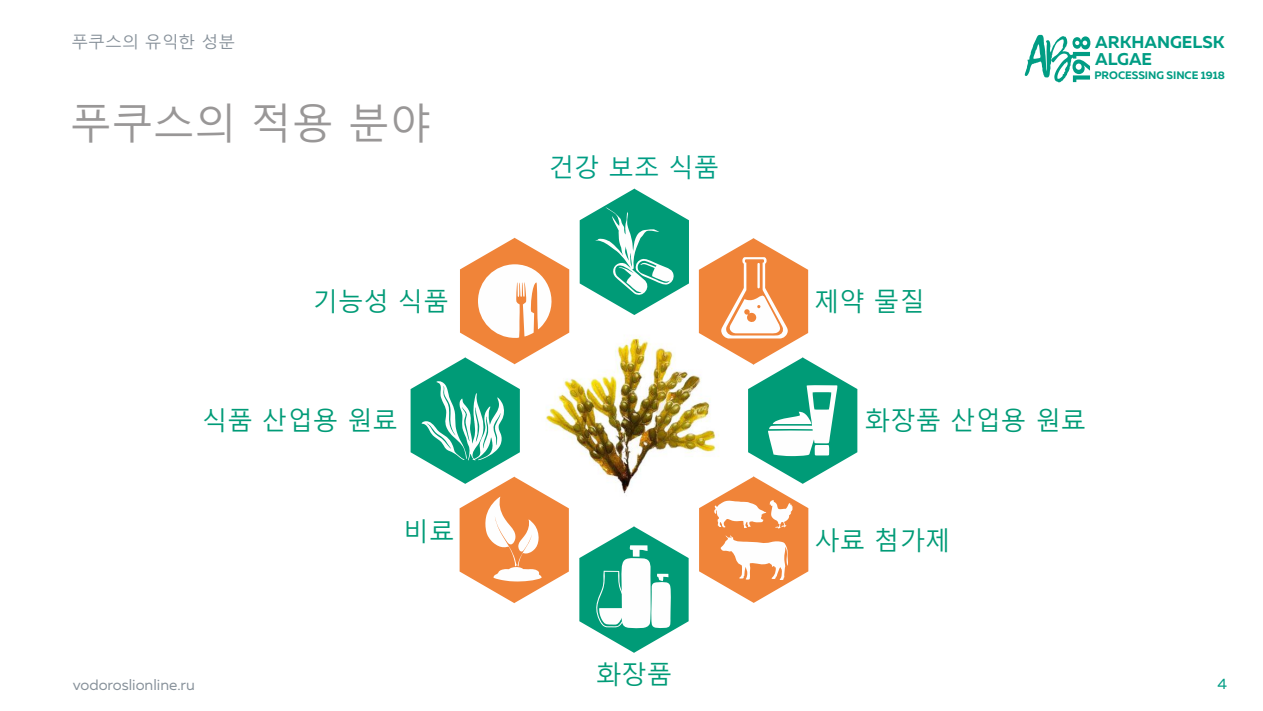
<style>
.page{position:relative;width:1263px;height:711px;background:#fff}
.page>*{position:absolute;margin:0;border:0;box-sizing:border-box;transform-origin:0 0}
.t1{font:41.4px "Malgun Gothic";color:#999797}
.t2{font:25.35px "Malgun Gothic";color:#009b77}
.t3{font:25.35px "Malgun Gothic";color:#009d84}
.t4{font:700 16.95px/17px "Muller";color:#009d84}
.t5{font:16.2px "Malgun Gothic";color:#87919a;scale:1.04 1}
.t6{font:15px "Muller";color:#87919a}
.t7{font:15px "Muller";color:#009d84}
.t8{font:700 10.8px "Muller";color:#009d84}
</style>
<div class="page">
<img style="left:569px;top:327px;width:130px;height:167px">
<svg style="left:1025px;top:35px;width:65px;height:47px"></svg>
<svg style="left:579px;top:526px;width:110px;height:126px"></svg>
<svg style="left:580px;top:188px;width:109px;height:127px"></svg>
<svg style="left:411px;top:238px;width:158px;height:364px"></svg>
<svg style="left:699px;top:238px;width:158px;height:364px"></svg>
<p class="t5" style="left:71px;top:35px;width:159px">푸쿠스의 유익한 성분</p>
<h1 class="t1" style="left:70px;top:106px;width:362px">푸쿠스의 적용 분야</h1>
<p class="t3" style="left:549px;top:157px;width:172px">건강 보조 식품</p>
<p class="t4" style="left:1095px;top:35px;width:131px">ARKHANGELSK<br>ALGAE</p>
<p class="t8" style="left:1094px;top:71px;width:132px">PROCESSING SINCE 1918</p>
<p class="t2" style="left:313px;top:290px;width:138px">기능성 식품</p>
<p class="t2" style="left:814px;top:290px;width:112px">제약 물질</p>
<p class="t2" style="left:202px;top:410px;width:197px">식품 산업용 원료</p>
<p class="t2" style="left:865px;top:410px;width:223px">화장품 산업용 원료</p>
<p class="t2" style="left:404px;top:520px;width:52px">비료</p>
<p class="t2" style="left:814px;top:529px;width:138px">사료 첨가제</p>
<p class="t6" style="left:73px;top:677px;width:124px">vodoroslionline.ru</p>
<p class="t2" style="left:596px;top:663px;width:78px">화장품</p>
<p class="t7" style="left:1217px;top:677px;width:11px">4</p>
</div>
